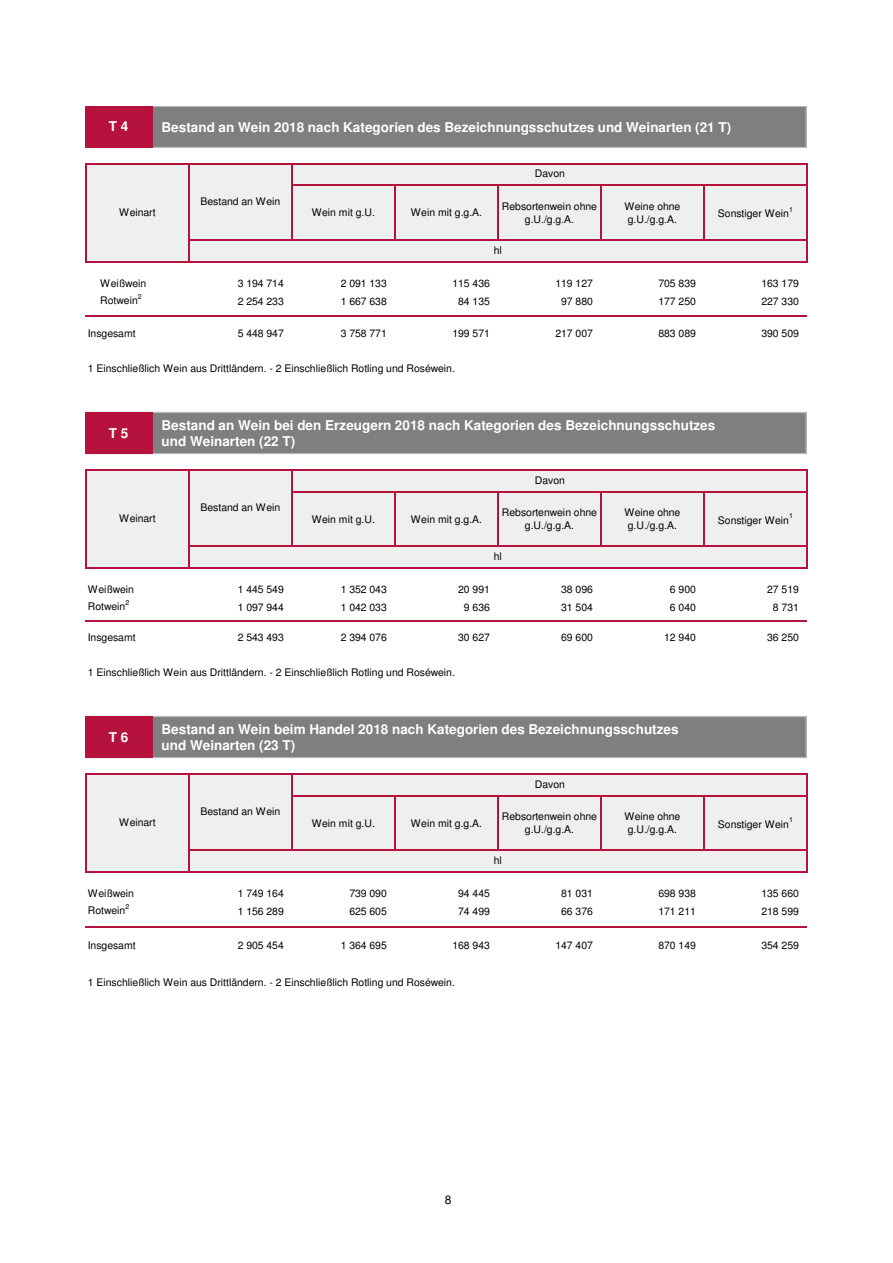
<style>
.page{position:relative;width:893px;height:1263px;background:#fff}
.page>*{position:absolute;margin:0;border:0;box-sizing:border-box;transform-origin:0 0}
.t1{font:700 13.5px/15.6px "Helvetica";color:#fff}
.t2{font:12px "Helvetica";color:#000}
.t3{font:10.5px/13.6px "Helvetica";letter-spacing:-.005em;color:#000;text-align:center}
.t4{font:7.05px "Helvetica";color:#000}
</style>
<div class="page">
<div style="left:86px;top:164px;width:721px;height:98px;background:#eeefef"></div>
<div style="left:86px;top:470px;width:721px;height:98px;background:#eeefef"></div>
<div style="left:86px;top:774px;width:721px;height:98px;background:#eeefef"></div>
<hr style="left:85px;top:163px;width:1px;height:99px;background:#b5123e">
<hr style="left:188px;top:164px;width:1px;height:98px;background:#b5123e">
<hr style="left:291px;top:164px;width:1px;height:77px;background:#b5123e">
<hr style="left:806px;top:164px;width:1px;height:98px;background:#b5123e">
<hr style="left:394px;top:186px;width:1px;height:55px;background:#b5123e">
<hr style="left:497px;top:186px;width:1px;height:55px;background:#b5123e">
<hr style="left:600px;top:186px;width:1px;height:55px;background:#b5123e">
<hr style="left:703px;top:186px;width:1px;height:55px;background:#b5123e">
<hr style="left:85px;top:469px;width:1px;height:100px;background:#b5123e">
<hr style="left:188px;top:471px;width:1px;height:98px;background:#b5123e">
<hr style="left:291px;top:471px;width:1px;height:76px;background:#b5123e">
<hr style="left:806px;top:471px;width:1px;height:98px;background:#b5123e">
<hr style="left:394px;top:492px;width:1px;height:55px;background:#b5123e">
<hr style="left:497px;top:492px;width:1px;height:55px;background:#b5123e">
<hr style="left:600px;top:492px;width:1px;height:55px;background:#b5123e">
<hr style="left:703px;top:492px;width:1px;height:55px;background:#b5123e">
<hr style="left:85px;top:773px;width:1px;height:100px;background:#b5123e">
<hr style="left:188px;top:775px;width:1px;height:98px;background:#b5123e">
<hr style="left:291px;top:775px;width:1px;height:76px;background:#b5123e">
<hr style="left:806px;top:775px;width:1px;height:98px;background:#b5123e">
<hr style="left:394px;top:796px;width:1px;height:55px;background:#b5123e">
<hr style="left:497px;top:796px;width:1px;height:55px;background:#b5123e">
<hr style="left:600px;top:796px;width:1px;height:55px;background:#b5123e">
<hr style="left:703px;top:796px;width:1px;height:55px;background:#b5123e">
<hr style="left:86px;top:163px;width:721px;height:1px;background:#b5123e">
<hr style="left:292px;top:185px;width:515px;height:1px;background:#b5123e">
<hr style="left:189px;top:239px;width:618px;height:2px;background:#b5123e">
<hr style="left:86px;top:261px;width:721px;height:1px;background:#b5123e">
<hr style="left:86px;top:315px;width:721px;height:2px;background:#b5123e">
<hr style="left:86px;top:469px;width:721px;height:2px;background:#b5123e">
<hr style="left:292px;top:491px;width:515px;height:1px;background:#b5123e">
<hr style="left:189px;top:545px;width:618px;height:2px;background:#b5123e">
<hr style="left:86px;top:567px;width:721px;height:2px;background:#b5123e">
<hr style="left:86px;top:620px;width:721px;height:2px;background:#b5123e">
<hr style="left:86px;top:773px;width:721px;height:2px;background:#b5123e">
<hr style="left:292px;top:795px;width:515px;height:1px;background:#b5123e">
<hr style="left:189px;top:849px;width:618px;height:2px;background:#b5123e">
<hr style="left:86px;top:871px;width:721px;height:2px;background:#b5123e">
<hr style="left:86px;top:927px;width:721px;height:1px;background:#b5123e">
<div style="left:85px;top:106px;width:721px;height:42px;background:#7f7f7f"></div>
<div style="left:85px;top:106px;width:67px;height:41px;background:#b5123e"></div>
<div style="left:152px;top:412px;width:654px;height:42px;background:#7f7f7f"></div>
<div style="left:85px;top:412px;width:67px;height:42px;background:#b5123e"></div>
<div style="left:152px;top:716px;width:654px;height:42px;background:#7f7f7f"></div>
<div style="left:85px;top:716px;width:67px;height:42px;background:#b5123e"></div>
<p class="t1" style="left:109px;top:119px;width:21px">T 4</p>
<p class="t1" style="left:161px;top:119px;width:571px">Bestand an Wein 2018 nach Kategorien des Bezeichnungsschutzes und Weinarten (21 T)</p>
<p class="t3" style="left:119px;top:205px;width:38px">Weinart</p>
<p class="t3" style="left:200px;top:194px;width:81px">Bestand an Wein</p>
<p class="t3" style="left:535px;top:167px;width:32px">Davon</p>
<p class="t3" style="left:312px;top:206px;width:65px">Wein mit g.U.</p>
<p class="t3" style="left:411px;top:206px;width:73px">Wein mit g.g.A.</p>
<p class="t3" style="left:502px;top:199px;width:97px">Rebsortenwein ohne g.U./g.g.A.</p>
<p class="t3" style="left:624px;top:199px;width:58px">Weine ohne g.U./g.g.A.</p>
<p class="t3" style="left:717px;top:207px;width:73px">Sonstiger Wein</p>
<p class="t4" style="left:789px;top:206px;width:5px">1</p>
<p class="t3" style="left:494px;top:243px;width:10px">hl</p>
<p class="t3" style="left:100px;top:276px;width:48px">Weißwein</p>
<p class="t3" style="left:238px;top:276px;width:48px">3 194 714</p>
<p class="t3" style="left:341px;top:276px;width:48px">2 091 133</p>
<p class="t3" style="left:452px;top:276px;width:39px">115 436</p>
<p class="t3" style="left:555px;top:276px;width:39px">119 127</p>
<p class="t3" style="left:658px;top:276px;width:39px">705 839</p>
<p class="t3" style="left:761px;top:276px;width:39px">163 179</p>
<p class="t3" style="left:100px;top:294px;width:39px">Rotwein</p>
<p class="t4" style="left:138px;top:292px;width:5px">2</p>
<p class="t3" style="left:238px;top:295px;width:48px">2 254 233</p>
<p class="t3" style="left:341px;top:295px;width:48px">1 667 638</p>
<p class="t3" style="left:458px;top:295px;width:33px">84 135</p>
<p class="t3" style="left:561px;top:295px;width:33px">97 880</p>
<p class="t3" style="left:658px;top:295px;width:39px">177 250</p>
<p class="t3" style="left:761px;top:295px;width:39px">227 330</p>
<p class="t3" style="left:88px;top:326px;width:49px">Insgesamt</p>
<p class="t3" style="left:238px;top:326px;width:48px">5 448 947</p>
<p class="t3" style="left:341px;top:326px;width:48px">3 758 771</p>
<p class="t3" style="left:452px;top:326px;width:39px">199 571</p>
<p class="t3" style="left:555px;top:326px;width:39px">217 007</p>
<p class="t3" style="left:658px;top:326px;width:39px">883 089</p>
<p class="t3" style="left:761px;top:326px;width:39px">390 509</p>
<p class="t3" style="left:88px;top:361px;width:368px">1 Einschließlich Wein aus Drittländern. - 2 Einschließlich Rotling und Roséwein.</p>
<p class="t1" style="left:109px;top:425px;width:21px">T 5</p>
<p class="t1" style="left:161px;top:417px;width:555px">Bestand an Wein bei den Erzeugern 2018 nach Kategorien des Bezeichnungsschutzes und Weinarten (22 T)</p>
<p class="t3" style="left:535px;top:473px;width:32px">Davon</p>
<p class="t3" style="left:119px;top:511px;width:38px">Weinart</p>
<p class="t3" style="left:200px;top:501px;width:81px">Bestand an Wein</p>
<p class="t3" style="left:312px;top:512px;width:65px">Wein mit g.U.</p>
<p class="t3" style="left:411px;top:512px;width:73px">Wein mit g.g.A.</p>
<p class="t3" style="left:502px;top:505px;width:97px">Rebsortenwein ohne g.U./g.g.A.</p>
<p class="t3" style="left:624px;top:505px;width:58px">Weine ohne g.U./g.g.A.</p>
<p class="t3" style="left:717px;top:513px;width:73px">Sonstiger Wein</p>
<p class="t4" style="left:789px;top:512px;width:5px">1</p>
<p class="t3" style="left:494px;top:550px;width:10px">hl</p>
<p class="t3" style="left:88px;top:582px;width:48px">Weißwein</p>
<p class="t3" style="left:238px;top:582px;width:48px">1 445 549</p>
<p class="t3" style="left:341px;top:582px;width:48px">1 352 043</p>
<p class="t3" style="left:458px;top:582px;width:33px">20 991</p>
<p class="t3" style="left:561px;top:582px;width:33px">38 096</p>
<p class="t3" style="left:670px;top:582px;width:27px">6 900</p>
<p class="t3" style="left:767px;top:582px;width:33px">27 519</p>
<p class="t3" style="left:88px;top:600px;width:39px">Rotwein</p>
<p class="t4" style="left:125px;top:599px;width:5px">2</p>
<p class="t3" style="left:238px;top:601px;width:48px">1 097 944</p>
<p class="t3" style="left:341px;top:601px;width:48px">1 042 033</p>
<p class="t3" style="left:464px;top:601px;width:27px">9 636</p>
<p class="t3" style="left:561px;top:601px;width:33px">31 504</p>
<p class="t3" style="left:670px;top:601px;width:27px">6 040</p>
<p class="t3" style="left:773px;top:601px;width:27px">8 731</p>
<p class="t3" style="left:88px;top:630px;width:49px">Insgesamt</p>
<p class="t3" style="left:238px;top:630px;width:48px">2 543 493</p>
<p class="t3" style="left:341px;top:630px;width:48px">2 394 076</p>
<p class="t3" style="left:458px;top:630px;width:33px">30 627</p>
<p class="t3" style="left:561px;top:630px;width:33px">69 600</p>
<p class="t3" style="left:664px;top:630px;width:33px">12 940</p>
<p class="t3" style="left:767px;top:630px;width:33px">36 250</p>
<p class="t3" style="left:88px;top:665px;width:368px">1 Einschließlich Wein aus Drittländern. - 2 Einschließlich Rotling und Roséwein.</p>
<p class="t1" style="left:109px;top:729px;width:21px">T 6</p>
<p class="t1" style="left:161px;top:721px;width:518px">Bestand an Wein beim Handel 2018 nach Kategorien des Bezeichnungsschutzes und Weinarten (23 T)</p>
<p class="t3" style="left:535px;top:777px;width:32px">Davon</p>
<p class="t3" style="left:119px;top:815px;width:38px">Weinart</p>
<p class="t3" style="left:200px;top:805px;width:81px">Bestand an Wein</p>
<p class="t3" style="left:312px;top:816px;width:65px">Wein mit g.U.</p>
<p class="t3" style="left:411px;top:816px;width:73px">Wein mit g.g.A.</p>
<p class="t3" style="left:502px;top:809px;width:97px">Rebsortenwein ohne g.U./g.g.A.</p>
<p class="t3" style="left:624px;top:809px;width:58px">Weine ohne g.U./g.g.A.</p>
<p class="t3" style="left:717px;top:817px;width:73px">Sonstiger Wein</p>
<p class="t4" style="left:789px;top:816px;width:5px">1</p>
<p class="t3" style="left:494px;top:854px;width:10px">hl</p>
<p class="t3" style="left:88px;top:886px;width:48px">Weißwein</p>
<p class="t3" style="left:238px;top:886px;width:48px">1 749 164</p>
<p class="t3" style="left:349px;top:886px;width:39px">739 090</p>
<p class="t3" style="left:458px;top:886px;width:33px">94 445</p>
<p class="t3" style="left:561px;top:886px;width:33px">81 031</p>
<p class="t3" style="left:658px;top:886px;width:39px">698 938</p>
<p class="t3" style="left:761px;top:886px;width:39px">135 660</p>
<p class="t3" style="left:88px;top:904px;width:39px">Rotwein</p>
<p class="t4" style="left:125px;top:903px;width:5px">2</p>
<p class="t3" style="left:238px;top:905px;width:48px">1 156 289</p>
<p class="t3" style="left:349px;top:905px;width:39px">625 605</p>
<p class="t3" style="left:458px;top:905px;width:33px">74 499</p>
<p class="t3" style="left:561px;top:905px;width:33px">66 376</p>
<p class="t3" style="left:658px;top:905px;width:39px">171 211</p>
<p class="t3" style="left:761px;top:905px;width:39px">218 599</p>
<p class="t3" style="left:88px;top:939px;width:49px">Insgesamt</p>
<p class="t3" style="left:238px;top:939px;width:48px">2 905 454</p>
<p class="t3" style="left:341px;top:939px;width:48px">1 364 695</p>
<p class="t3" style="left:452px;top:939px;width:39px">168 943</p>
<p class="t3" style="left:555px;top:939px;width:39px">147 407</p>
<p class="t3" style="left:658px;top:939px;width:39px">870 149</p>
<p class="t3" style="left:761px;top:939px;width:39px">354 259</p>
<p class="t3" style="left:88px;top:976px;width:368px">1 Einschließlich Wein aus Drittländern. - 2 Einschließlich Rotling und Roséwein.</p>
<p class="t2" style="left:445px;top:1193px;width:8px">8</p>
</div>
